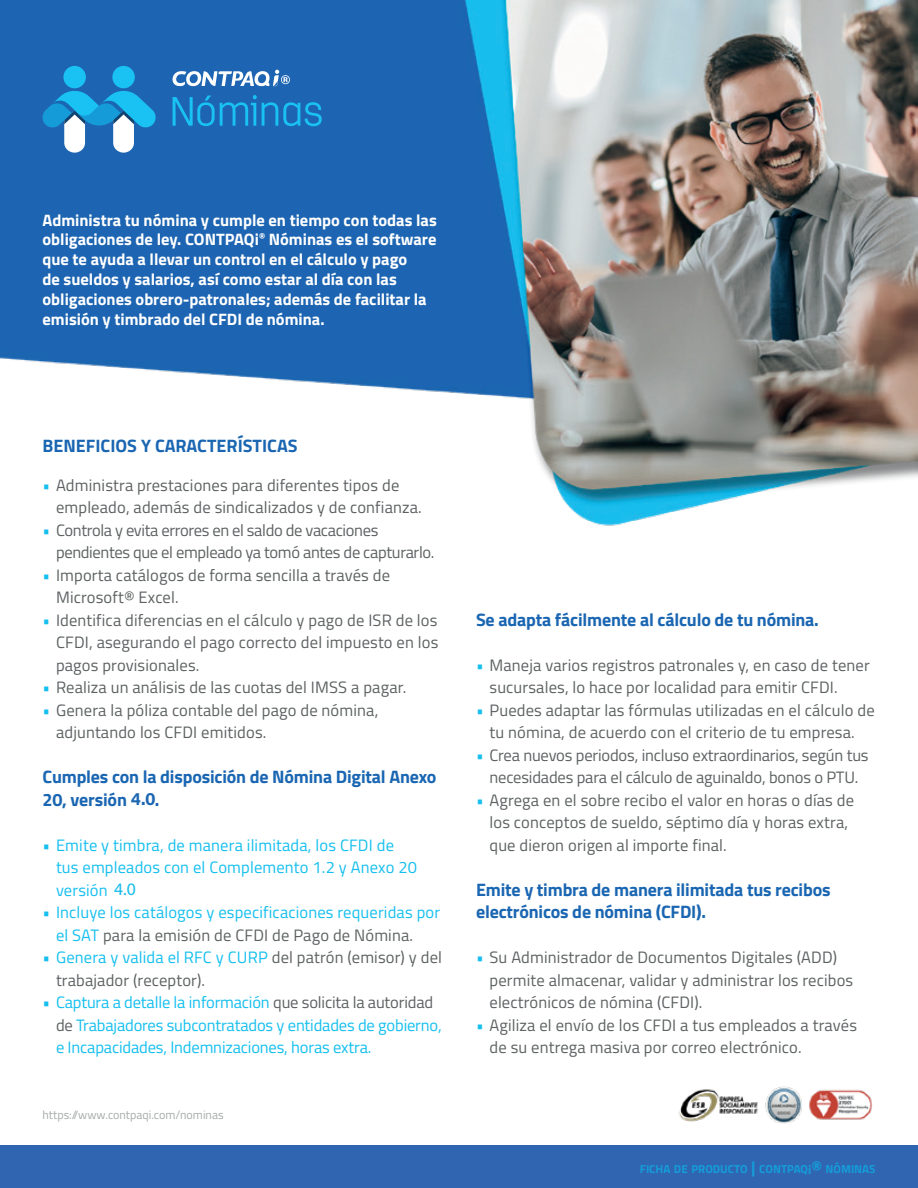
<style>
.page{position:relative;width:918px;height:1188px;background:#fff}
.page>*{position:absolute;margin:0;border:0;box-sizing:border-box;transform-origin:0 0}
.t1{font:700 18px/22.5px "Titillium Web";letter-spacing:-.01em;color:#1a66b2}
.t2{font:17.55px "Myriad Pro";color:#16baea}
.t3{font:16.5px/22.5px "Titillium Web";letter-spacing:.01em;color:#5d6162}
.t4{font:16.5px/22.5px "Titillium Web";letter-spacing:.005em;color:#14bfef}
.t5{font:700 16.5px/19.8px "Titillium Web";color:#fff}
.t6{font:16.5px/22.5px "Titillium Web";letter-spacing:-.01em;color:#5d6162;text-align:center}
.t7{font:16.5px/22.5px "Titillium Web";letter-spacing:-.02em;color:#5d6162}
.t8{font:12px "Titillium Web";color:#a8abaa}
.t9{font:700 11.55px "Titillium Web";color:#159dd9}
.s1{color:#14bfef}
.s2{color:#5d6162}
.s3{font-size:16.5px}
.s4{font-size:12.75px}
</style>
<div class="page">
<img style="left:0;top:0;width:918px;height:526px">
<div style="left:0;top:1145px;width:918px;height:43px;background:#3065b1"></div>
<img style="left:678px;top:1086px;width:194px;height:38px">
<svg style="left:173px;top:95px;width:149px;height:31px;background:#1c7ec3"></svg>
<div style="left:64px;top:99px;width:21px;height:54px;background:#fff;border-radius:10px"></div>
<div style="left:63px;top:66px;width:23px;height:22px;background:#1ac1f3;border-radius:11px"></div>
<div style="left:113px;top:99px;width:21px;height:54px;background:#fff;border-radius:10px"></div>
<div style="left:112px;top:66px;width:23px;height:22px;background:#1ac1f3;border-radius:11px"></div>
<svg style="left:41px;top:89px;width:116px;height:39px;background:#2b99d3"></svg>
<svg style="left:172px;top:70px;width:118px;height:17px"></svg>
<p class="t5" style="left:43px;top:209px;width:396px">Administra tu nómina y cumple en tiempo con todas las obligaciones de ley. CONTPAQi<sup>®</sup> Nóminas es el software que te ayuda a llevar un control en el cálculo y pago<br>de sueldos y salarios, así como estar al día con las obligaciones obrero-patronales; además de facilitar la emisión y timbrado del CFDI de nómina.</p>
<p class="t1" style="left:43px;top:433px;width:256px">BENEFICIOS Y CARACTERÍSTICAS</p>
<p class="t3" style="left:56px;top:473px;width:367px;text-indent:-13px"><span class="s1">•</span> Administra prestaciones para diferentes tipos de empleado, además de sindicalizados y de confianza.</p>
<p class="t7" style="left:56px;top:518px;width:380px;text-indent:-13px"><span class="s1">•</span> Controla y evita errores en el saldo de vacaciones pendientes que el empleado ya tomó antes de capturarlo.</p>
<p class="t3" style="left:56px;top:563px;width:336px;text-indent:-13px"><span class="s1">•</span> Importa catálogos de forma sencilla a través de<br>Microsoft® Excel.</p>
<p class="t3" style="left:56px;top:608px;width:384px;text-align:justify;text-indent:-13px"><span class="s1">•</span> Identifica diferencias en el cálculo y pago de ISR de los CFDI, asegurando el pago correcto del impuesto en los pagos provisionales.</p>
<p class="t3" style="left:43px;top:675px;width:365px"><span class="s1">•</span> Realiza un análisis de las cuotas del IMSS a pagar.</p>
<p class="t3" style="left:56px;top:698px;width:324px;text-indent:-13px"><span class="s1">•</span> Genera la póliza contable del pago de nómina, adjuntando los CFDI emitidos.</p>
<p class="t1" style="left:43px;top:765px;width:396px">Cumples con la disposición de Nómina Digital Anexo<br>20, versión 3.3.</p>
<p class="t4" style="left:56px;top:833px;width:363px;text-indent:-13px">• Emite y timbra, de manera ilimitada, los CFDI de tus empleados con el Complemento 1.2 y Anexo 20 versión 3.3.</p>
<p class="t4" style="left:56px;top:900px;width:386px;text-indent:-13px">• Incluye los catálogos y especificaciones requeridas por el SAT <span class="s2">para la emisión de CFDI de Pago de Nómina.</span></p>
<p class="t3" style="left:56px;top:945px;width:388px;text-indent:-13px"><span class="s1">• Genera y valida el RFC y CURP</span> del patrón (emisor) y del trabajador (receptor).</p>
<p class="t4" style="left:56px;top:990px;width:387px;text-indent:-13px">• Captura a detalle la información <span class="s2">que solicita la autoridad de</span> Trabajadores subcontratados y entidades de gobierno, e Incapacidades, Indemnizaciones, horas extra.</p>
<p class="t2" style="left:114px;top:878px;width:23px">4.0</p>
<p class="t8" style="left:43px;top:1106px;width:183px">https://www.contpaqi.com/nominas</p>
<p class="t1" style="left:476px;top:607px;width:344px">Se adapta fácilmente al cálculo de tu nómina.</p>
<p class="t3" style="left:490px;top:653px;width:382px;text-indent:-13px"><span class="s1">•</span> Maneja varios registros patronales y, en caso de tener sucursales, lo hace por localidad para emitir CFDI.</p>
<p class="t3" style="left:476px;top:698px;width:400px;text-align:center"><span class="s1">•</span> Puedes adaptar las fórmulas utilizadas en el cálculo de tu nómina, de acuerdo con el criterio de tu empresa.</p>
<p class="t6" style="left:476px;top:743px;width:394px"><span class="s1">•</span> Crea nuevos periodos, incluso extraordinarios, según tus necesidades para el cálculo de aguinaldo, bonos o PTU.</p>
<p class="t3" style="left:490px;top:788px;width:366px;text-indent:-13px"><span class="s1">•</span> Agrega en el sobre recibo el valor en horas o días de los conceptos de sueldo, séptimo día y horas extra, que dieron origen al importe final.</p>
<p class="t1" style="left:476px;top:877px;width:356px">Emite y timbra de manera ilimitada tus recibos electrónicos de nómina (CFDI).</p>
<p class="t3" style="left:490px;top:945px;width:365px;text-indent:-13px"><span class="s1">•</span> Su Administrador de Documentos Digitales (ADD) permite almacenar, validar y administrar los recibos electrónicos de nómina (CFDI).</p>
<p class="t3" style="left:490px;top:1013px;width:369px;text-indent:-13px"><span class="s1">•</span> Agiliza el envío de los CFDI a tus empleados a través de su entrega masiva por correo electrónico.</p>
<p class="t9" style="left:640px;top:1160px;width:237px">FICHA DE PRODUCTO <span class="s3">|</span> CONTPAQ<span class="s4">i</span><span class="s3">®</span> NÓMINAS</p>
</div>
